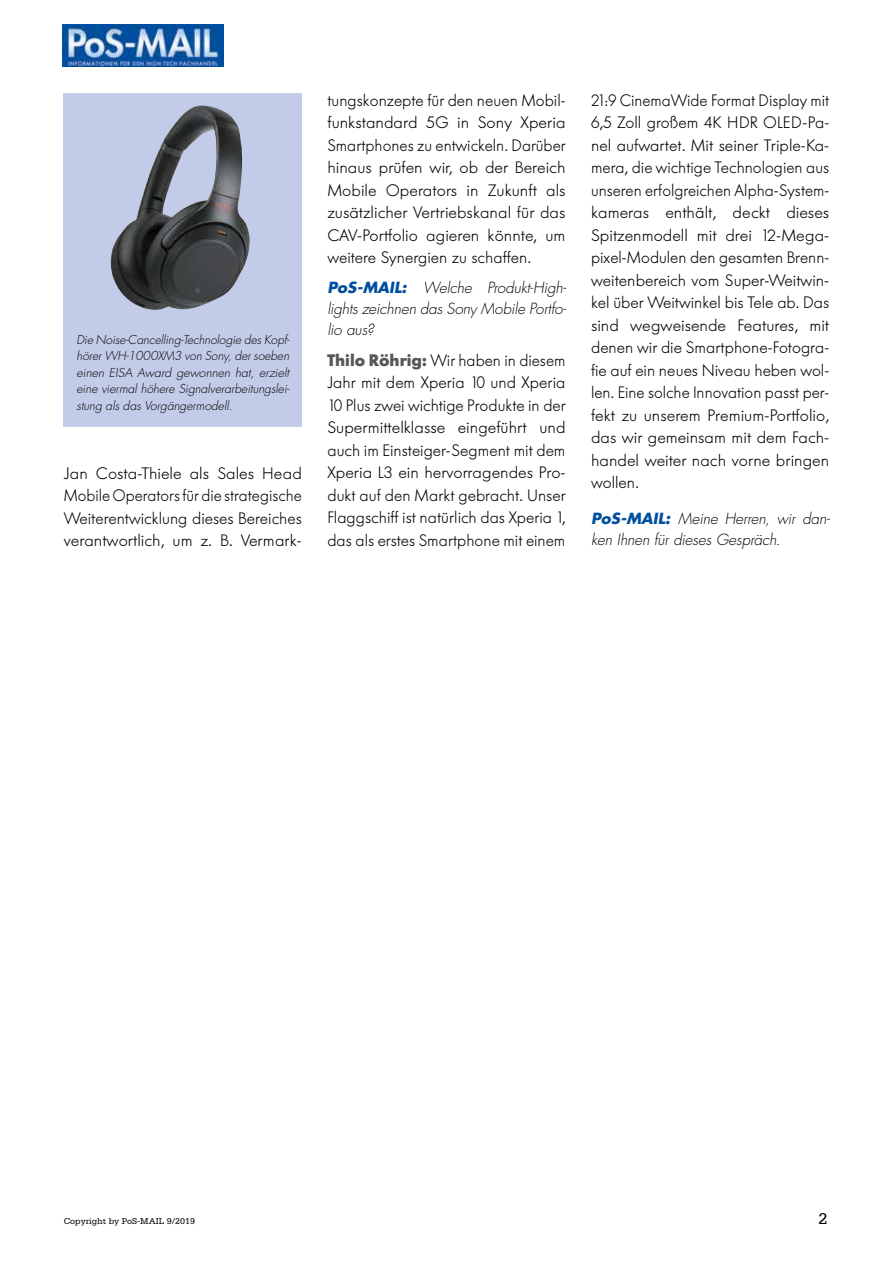
<style>
.page{position:relative;width:893px;height:1263px;background:#fff}
.page>*{position:absolute;margin:0;border:0;box-sizing:border-box;transform-origin:0 0}
.t1{font:300 16.5px/22.5px "Futura BQ";color:#000;text-align:justify}
.t2{font:16.5px "Serifa";color:#000}
.t3{font:italic 300 15px/21px "Futura";letter-spacing:-.005em;color:#000}
.t4{font:italic 300 12px/16.5px "Futura";color:#000;text-align:justify}
.t5{font:9px "Serifa";color:#000}
.s1{font-weight:700;color:#004f9f}
.s2{font-weight:700;color:#575756}
</style>
<div class="page">
<img style="left:63px;top:25px;width:160px;height:42px">
<div style="left:64px;top:94px;width:238px;height:333px;background:#c2cbe8"></div>
<img style="left:111px;top:105px;width:139px;height:205px">
<p class="t4" style="left:77px;top:331px;width:215px">Die Noise-Cancelling-Technologie des Kopf&shy;hörer WH-1000XM3 von Sony, der soeben einen EISA Award gewonnen hat, erzielt eine viermal höhere Signalverarbeitungslei&shy;stung als das Vorgängermodell.</p>
<p class="t1" style="left:64px;top:462px;width:240px">Jan Costa-Thiele als Sales Head Mobile Operators für die strategische Weiterentwicklung dieses Bereiches verantwortlich, um z. B. Vermark-</p>
<p class="t1" style="left:327px;top:89px;width:240px">tungskonzepte für den neuen Mobil&shy;funkstandard 5G in Sony Xperia Smartphones zu entwickeln. Darüber hinaus prüfen wir, ob der Bereich Mobile Operators in Zukunft als zusätzlicher Vertriebskanal für das CAV-Portfolio agieren könnte, um weitere Synergien zu schaffen.</p>
<p class="t3" style="left:327px;top:277px;width:240px;text-align:justify"><span class="s1">PoS-MAIL:</span> Welche Produkt-High&shy;lights zeichnen das Sony Mobile Portfo&shy;lio aus?</p>
<p class="t1" style="left:327px;top:349px;width:240px"><span class="s2">Thilo Röhrig:</span> Wir haben in diesem Jahr mit dem Xperia 10 und Xperia 10 Plus zwei wichtige Produkte in der Supermittelklasse eingeführt und auch im Einsteiger-Segment mit dem Xperia L3 ein hervorragendes Pro&shy;dukt auf den Markt gebracht. Unser Flaggschiff ist natürlich das Xperia 1, das als erstes Smartphone mit einem</p>
<p class="t1" style="left:591px;top:89px;width:240px">21:9 CinemaWide Format Display mit 6,5 Zoll großem 4K HDR OLED-Pa&shy;nel aufwartet. Mit seiner Triple-Ka&shy;mera, die wichtige Technologien aus unseren erfolgreichen Alpha-System&shy;kameras enthält, deckt dieses Spitzenmodell mit drei 12-Mega&shy;pixel-Modulen den gesamten Brenn&shy;weitenbereich vom Super-Weitwin&shy;kel über Weitwinkel bis Tele ab. Das sind wegweisende Features, mit denen wir die Smartphone-Fotogra&shy;fie auf ein neues Niveau heben wol&shy;len. Eine solche Innovation passt per&shy;fekt zu unserem Premium-Portfolio, das wir gemeinsam mit dem Fach&shy;handel weiter nach vorne bringen wollen.</p>
<p class="t3" style="left:591px;top:508px;width:240px"><span class="s1">PoS-MAIL:</span> Meine Herren, wir dan&shy;ken Ihnen für dieses Gespräch.</p>
<p class="t5" style="left:64px;top:1216px;width:133px">Copyright by PoS-MAIL 9/2019</p>
<p class="t2" style="left:818px;top:1210px;width:11px">2</p>
</div>
